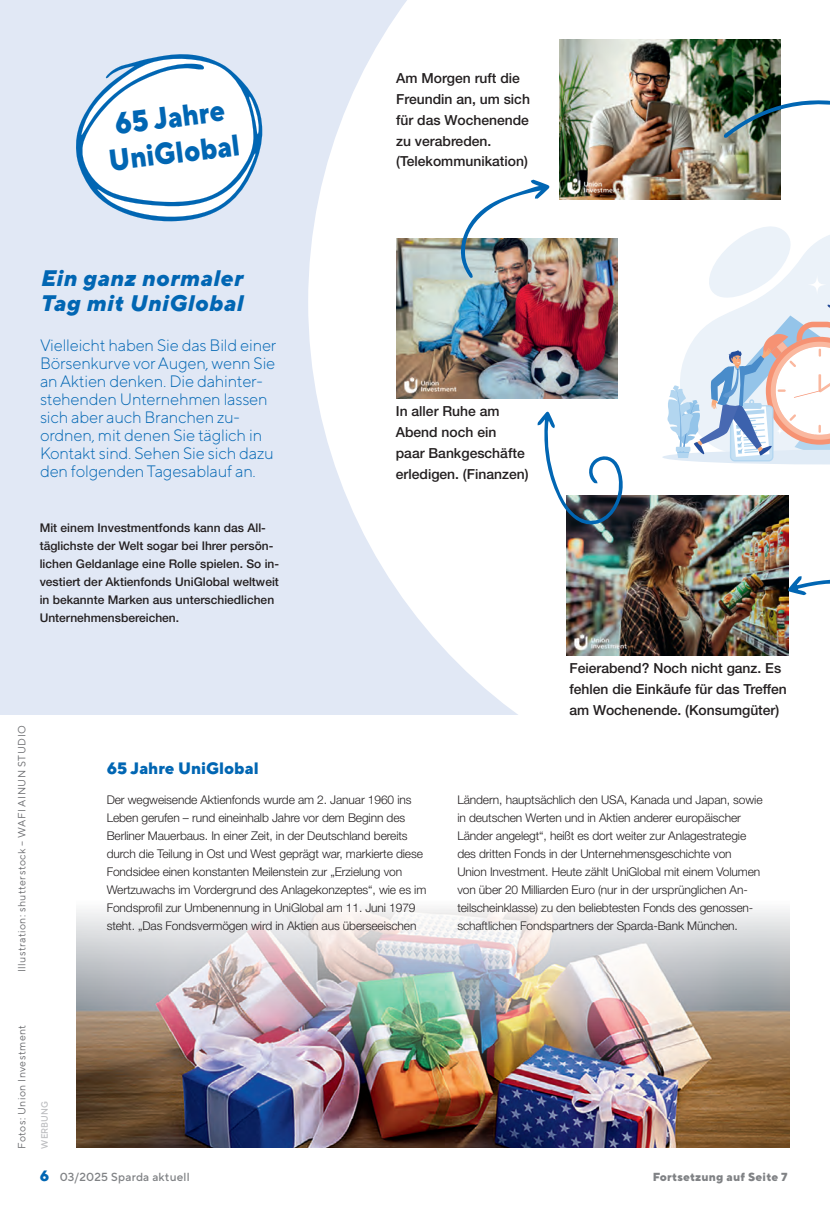
<style>
.page{position:relative;width:830px;height:1221px;background:#fff}
.page>*{position:absolute;margin:0;border:0;box-sizing:border-box;transform-origin:0 0}
.t1{font:800 30px/36px "TT Norms Pro";color:#0166b3;text-align:center;scale:.9 1}
.t2{font:italic 800 22.5px/25.5px "TT Norms Pro";letter-spacing:.02em;color:#0166b3}
.t3{font:300 16.5px/18px "TT Norms Pro";letter-spacing:-.01em;color:#0166b3}
.t4{font:800 16.5px "TT Norms Pro";color:#0166b3}
.t5{font:500 13.8px/20.9px "Helvetica Neue LT Std";color:#231f20}
.t6{font:300 12px/18px "Helvetica Neue LT Std";letter-spacing:-.01em;color:#231f20}
.t7{font:500 12px/18px "Helvetica Neue LT Std";color:#231f20}
.t8{font:500 11.7px "TT Norms Pro";letter-spacing:.02em;color:#808285}
.t9{font:800 11.7px "TT Norms Pro";letter-spacing:.02em;color:#808285}
.t10{font:10.5px "TT Norms Pro";letter-spacing:.045em;color:#6c6d70}
.t11{font:500 9.3px "TT Norms Pro";letter-spacing:.005em;color:#bcbdc0;scale:.94 1}
.s1{font-weight:800;font-size:15px;color:#0166b3}
</style>
<div class="page">
<img style="left:76px;top:908px;width:713px;height:239px">
<div style="left:0;top:0;width:829px;height:714px;background:#e1e8f5"></div>
<svg style="left:308px;top:0;width:521px;height:715px;fill:#fff"></svg>
<div style="left:658px;top:220px;width:171px;height:252px;background:#fff"></div>
<svg style="left:662px;top:226px;width:168px;height:238px"></svg>
<img style="left:396px;top:238px;width:221px;height:160px">
<img style="left:566px;top:496px;width:221px;height:159px">
<img style="left:559px;top:40px;width:221px;height:160px">
<svg style="left:537px;top:411px;width:87px;height:117px;background:#c7d1d9"></svg>
<svg style="left:723px;top:94px;width:106px;height:44px;background:#92a2a0"></svg>
<svg style="left:787px;top:572px;width:42px;height:45px;background:#d5e1eb"></svg>
<img style="left:458px;top:179px;width:91px;height:100px">
<svg style="left:76px;top:54px;width:186px;height:167px"></svg>
<h1 class="t1" style="left:102px;top:105px;width:148px;rotate:-7deg">65 Jahre<br>UniGlobal</h1>
<p class="t5" style="left:396px;top:68px;width:135px">Am Morgen ruft die<br>Freundin an, um sich für das Wochenende zu verabreden. (Telekommunikation)</p>
<h2 class="t2" style="left:40px;top:263px;width:204px">Ein ganz normaler<br>Tag mit UniGlobal</h2>
<p class="t3" style="left:40px;top:334px;width:238px">Vielleicht haben Sie das Bild einer<br>Börsenkurve vor Augen, wenn Sie an Aktien denken. Die dahinter&shy;stehenden Unternehmen lassen sich aber auch Branchen zu&shy;ordnen, mit denen Sie täglich in<br>Kontakt sind. Sehen Sie sich dazu den folgenden Tagesablauf an.</p>
<p class="t5" style="left:395px;top:401px;width:134px">In aller Ruhe am<br>Abend noch ein paar Bankgeschäfte erledigen. (Finanzen)</p>
<p class="t7" style="left:40px;top:518px;width:241px">Mit einem Investmentfonds kann das All&shy;täglichste der Welt sogar bei Ihrer persön&shy;lichen Geldanlage eine Rolle spielen. So in&shy;vestiert der Aktienfonds UniGlobal weltweit in bekannte Marken aus unterschiedlichen Unternehmensbereichen.</p>
<p class="t10" style="left:14px;top:972px;width:248px;rotate:-90deg">Illustration: shutterstock – WAFI AINUN STUDIO</p>
<h3 class="t4" style="left:107px;top:755px;width:153px">65 Jahre UniGlobal</h3>
<p class="t6" style="left:107px;top:790px;width:321px">Der wegweisende Aktienfonds wurde am 2. Januar 1960 ins Leben gerufen – rund eineinhalb Jahre vor dem Beginn des Berliner Mauerbaus. In einer Zeit, in der Deutschland bereits durch die Teilung in Ost und West geprägt war, markierte diese Fondsidee einen konstanten Meilenstein zur „Erzielung von Wertzuwachs im Vordergrund des Anlagekonzeptes“, wie es im Fondsprofil zur Umbenennung in UniGlobal am 11. Juni 1979 steht. „Das Fondsvermögen wird in Aktien aus überseeischen</p>
<p class="t5" style="left:569px;top:657px;width:219px">Feierabend? Noch nicht ganz. Es fehlen die Einkäufe für das Treffen am Wochenende. (Konsumgüter)</p>
<p class="t6" style="left:457px;top:790px;width:306px">Ländern, hauptsächlich den USA, Kanada und Japan, sowie in deutschen Werten und in Aktien anderer europäischer Länder angelegt“, heißt es dort weiter zur Anlagestrategie des dritten Fonds in der Unternehmensgeschichte von Union Investment. Heute zählt UniGlobal mit einem Volumen von über 20 Milliarden Euro (nur in der ursprünglichen An&shy;teilscheinklasse) zu den beliebtesten Fonds des genossen&shy;schaftlichen Fondspartners der Sparda-Bank München.</p>
<p class="t10" style="left:14px;top:1148px;width:125px;rotate:-90deg">Fotos: Union Investment</p>
<p class="t11" style="left:38px;top:1148px;width:52px;rotate:-90deg">WERBUNG</p>
<p class="t8" style="left:40px;top:1167px;width:151px"><span class="s1">6</span> 03/2025 Sparda aktuell</p>
<p class="t9" style="left:652px;top:1167px;width:136px">Fortsetzung auf Seite 7</p>
</div>
